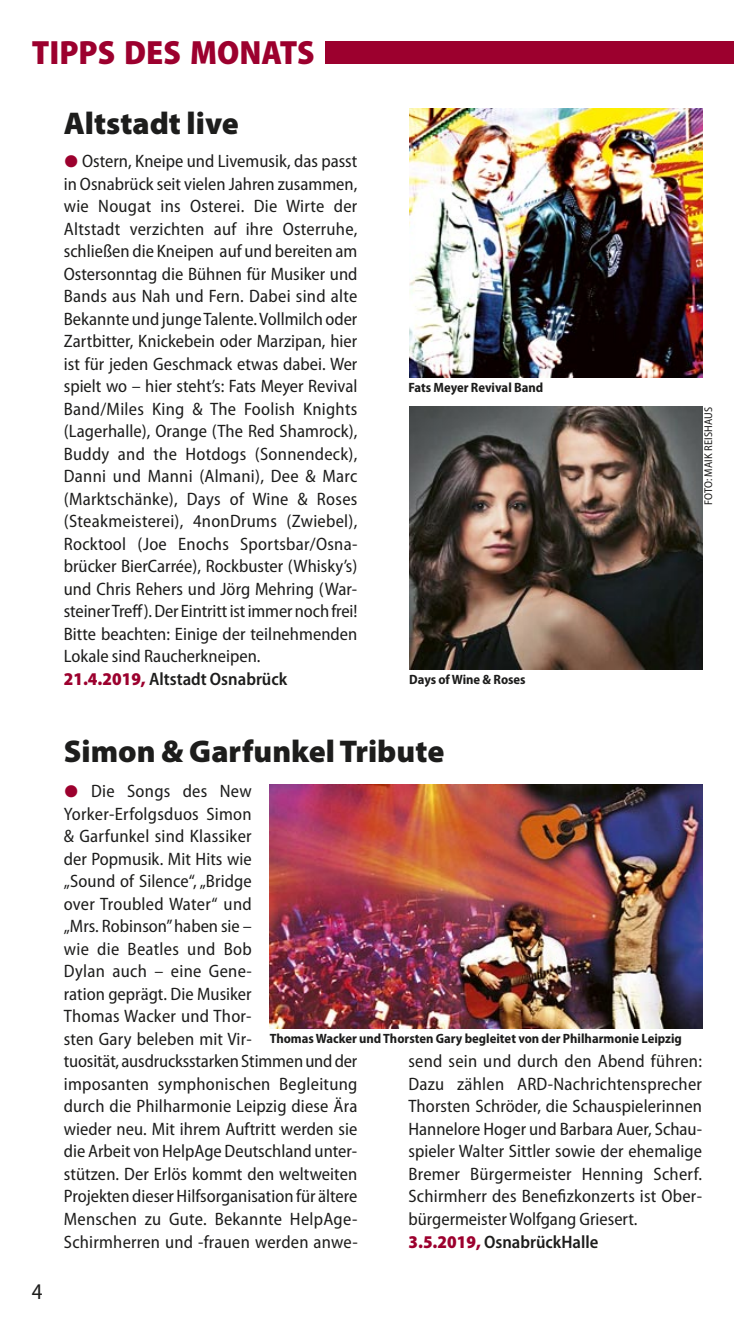
<style>
.page{position:relative;width:734px;height:1340px;background:#fff}
.page>*{position:absolute;margin:0;border:0;box-sizing:border-box;transform-origin:0 0}
.t1{font:900 semi-condensed 33.75px "Myriad Pro";color:#9c002e}
.t2{font:900 31.5px "Myriad Pro";color:#1d1d1c}
.t3{font:semi-condensed 22.5px "Myriad Pro";color:#1d1d1c}
.t4{font:semi-condensed 18px/22.5px "Myriad Pro";letter-spacing:.005em;color:#1d1d1c;text-align:justify}
.t5{font:600 semi-condensed 18px "Myriad Pro";color:#1d1d1c}
.t6{font:700 semi-condensed 13.5px "Myriad Pro";color:#1d1d1c}
.t7{font:semi-condensed 11.25px "Myriad Pro";letter-spacing:.02em;color:#1d1d1c}
.s1{font-family:"Blickfang";font-stretch:normal;color:#9c002e}
.s2{font-weight:900;color:#9c002e}
</style>
<div class="page">
<div style="left:325px;top:41px;width:408px;height:23px;background:#9c002e"></div>
<img style="left:409px;top:406px;width:293px;height:264px">
<img style="left:409px;top:108px;width:293px;height:269px">
<img style="left:270px;top:784px;width:432px;height:244px">
<p class="t1" style="left:32px;top:32px;width:284px">TIPPS DES MONATS</p>
<p class="t2" style="left:64px;top:112px;width:176px">Altstadt live</p>
<p class="t4" style="left:64px;top:151px;width:295px"><span class="s1">A</span> Ostern, Kneipe und Livemusik, das passt in Osnabrück seit vielen Jahren zusammen, wie Nougat ins Osterei. Die Wirte der Altstadt verzichten auf ihre Osterruhe, schließen die Kneipen auf und bereiten am Ostersonntag die Bühnen für Musiker und Bands aus Nah und Fern. Dabei sind alte Bekannte und junge Talente. Vollmilch oder Zartbitter, Knickebein oder Marzipan, hier ist für jeden Geschmack etwas dabei. Wer spielt wo – hier steht’s: Fats Meyer Revival Band/Miles King &amp; The Foolish Knights (Lagerhalle), Orange (The Red Shamrock), Buddy and the Hotdogs (Sonnendeck), Danni und Manni (Almani), Dee &amp; Marc (Marktschänke), Days of Wine &amp; Roses (Steakmeisterei), 4nonDrums (Zwiebel), Rocktool (Joe Enochs Sportsbar/Osna - brücker BierCarrée), Rockbuster (Whisky’s) und Chris Rehers und Jörg Mehring (War&shy;steiner Treff). Der Eintritt ist immer noch frei!<br>Bitte beachten: Einige der teilnehmenden Lokale sind Raucherkneipen.</p>
<p class="t5" style="left:64px;top:672px;width:225px"><span class="s2">21.4.2019,</span> Altstadt Osnabrück</p>
<p class="t6" style="left:408px;top:382px;width:136px">Fats Meyer Revival Band</p>
<p class="t6" style="left:409px;top:674px;width:118px">Days of Wine &amp; Roses</p>
<p class="t7" style="left:704px;top:505px;width:100px;rotate:-90deg">FOTO: MAIK REISHAUS</p>
<p class="t3" style="left:32px;top:1283px;width:12px">4</p>
<p class="t2" style="left:64px;top:739px;width:382px">Simon &amp; Garfunkel Tribute</p>
<p class="t4" style="left:64px;top:781px;width:295px;text-align:left"><span class="s1">A</span> Die Songs des New<br>Yorker-Erfolgsduos Simon<br>&amp; Garfunkel sind Klassiker<br>der Popmusik. Mit Hits wie<br>„Sound of Silence“, „Bridge<br>over Troubled Water“ und<br>„Mrs. Robinson” haben sie –<br>wie die Beatles und Bob<br>Dylan auch – eine Gene -<br>ration geprägt. Die Musiker<br>Thomas Wacker und Thor-<br>sten Gary beleben mit Vir -<br>tuosität, ausdrucksstarken Stimmen und der imposanten symphonischen Begleitung durch die Philharmonie Leipzig diese Ära wieder neu. Mit ihrem Auftritt werden sie die Arbeit von HelpAge Deutschland unter&shy;stützen. Der Erlös kommt den weltweiten<br>Projekten dieser Hilfsorganisation für ältere<br>Menschen zu Gute. Bekannte HelpAge-<br>Schirmherren und -frauen werden anwe-</p>
<p class="t6" style="left:270px;top:1033px;width:413px">Thomas Wacker und Thorsten Gary begleitet von der Philharmonie Leipzig</p>
<p class="t4" style="left:408px;top:1051px;width:295px">send sein und durch den Abend führen:<br>Dazu zählen ARD-Nachrichtensprecher Thorsten Schröder, die Schauspielerinnen Hannelore Hoger und Barbara Auer, Schau&shy;spieler Walter Sittler sowie der ehemalige Bremer Bürgermeister Henning Scherf.<br>Schirmherr des Benefizkonzerts ist Ober - bürgermeister Wolfgang Griesert.</p>
<p class="t5" style="left:408px;top:1234px;width:191px"><span class="s2">3.5.2019,</span> OsnabrückHalle</p>
</div>
